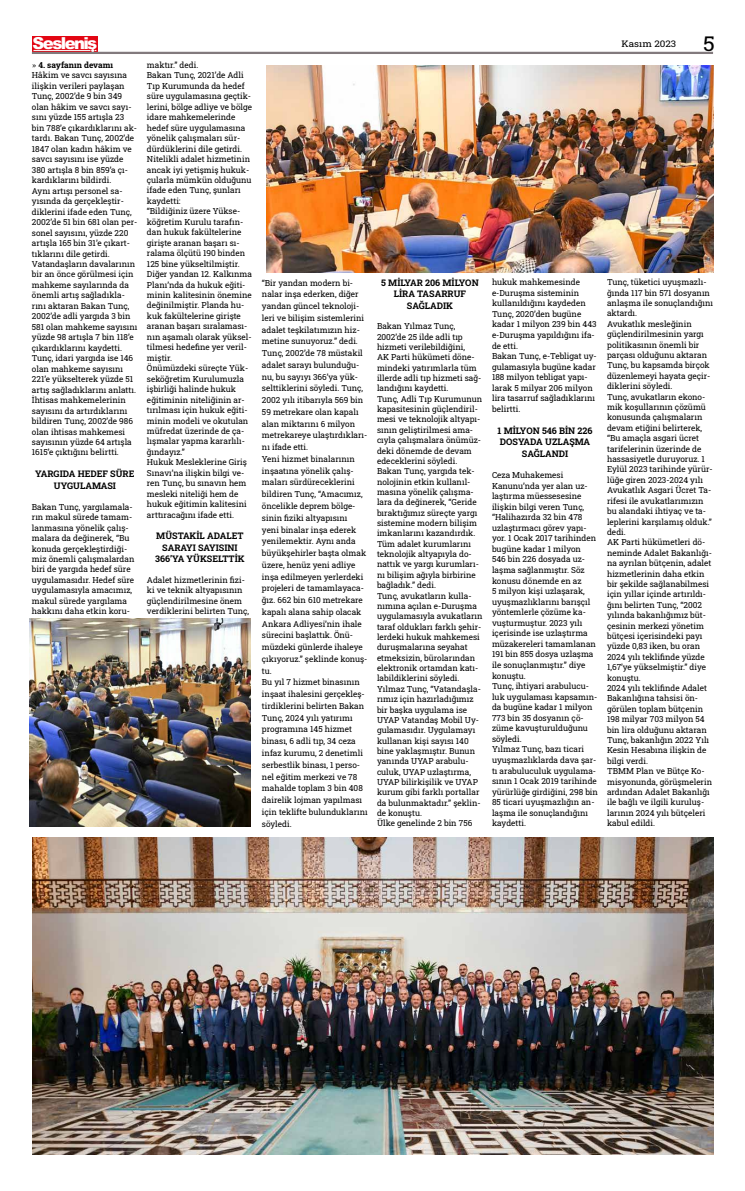
<style>
.page{position:relative;width:745px;height:1191px;background:#fff}
.page>*{position:absolute;margin:0;border:0;box-sizing:border-box;transform-origin:0 0}
.t1{font:20.25px "Roboto Slab";color:#000;scale:1.1 1}
.t2{font:16.58px "Seslenis KALIN";letter-spacing:-.1em;color:#fff}
.t3{font:700 9px/11.3px "Roboto Slab";color:#000;text-align:center}
.t4{font:9px "Roboto Slab";color:#000;scale:1.1 1}
.t5{font:8.25px/10.4px "Roboto Slab";color:#000}
.s1{font-family:"Georgia"}
.s2{font-weight:700}
</style>
<div class="page">
<div style="left:32px;top:36px;width:66px;height:16px;background:#e30613"></div>
<hr style="left:33px;top:50px;width:57px;height:1px;background:#fff">
<svg style="left:91px;top:49px;width:5px;height:3px"></svg>
<hr style="left:32px;top:52px;width:680px;height:2px;background:#827a7d">
<img style="left:32px;top:837px;width:680px;height:317px">
<img style="left:266px;top:65px;width:446px;height:207px">
<img style="left:30px;top:619px;width:221px;height:207px">
<h2 class="t2" style="left:33px;top:31px;width:66px">Seslenis</h2>
<p class="t4" style="left:621px;top:38px;width:51px">Kasım 2023</p>
<h1 class="t1" style="left:702px;top:30px;width:12px">5</h1>
<p class="t5" style="left:32px;top:60px;width:107px"><span class="s1">»</span> <span class="s2">4. sayfanın devamı<br></span>Hâkim ve savcı sayısına ilişkin verileri paylaşan<br>Tunç, 2002’de 9 bin 349 olan hâkim ve savcı sayı&shy;sını yüzde 155 artışla 23 bin 788’e çıkardıklarını ak&shy;tardı. Bakan Tunç, 2002’de<br>1847 olan kadın hâkim ve savcı sayısını ise yüzde<br>380 artışla 8 bin 859’a çı&shy;kardıklarını bildirdi.<br>Aynı artışı personel sa&shy;yısında da gerçekleştir&shy;diklerini ifade eden Tunç,<br>2002’de 51 bin 681 olan per&shy;sonel sayısını, yüzde 220 artışla 165 bin 31’e çıkart&shy;tıklarını dile getirdi.<br>Vatandaşların davalarının bir an önce görülmesi için mahkeme sayılarında da önemli artış sağladıkla&shy;rını aktaran Bakan Tunç,<br>2002’de adli yargıda 3 bin<br>581 olan mahkeme sayısını yüzde 98 artışla 7 bin 118’e çıkardıklarını kaydetti.<br>Tunç, idari yargıda ise 146 olan mahkeme sayısını<br>221’e yükselterek yüzde 51 artış sağladıklarını anlattı.<br>İhtisas mahkemelerinin sayısını da artırdıklarını bildiren Tunç, 2002’de 986 olan ihtisas mahkemesi sayısının yüzde 64 artışla<br>1615’e çıktığını belirtti.</p>
<p class="t3" style="left:35px;top:468px;width:101px">YARGIDA HEDEF SÜRE<br>UYGULAMASI</p>
<p class="t5" style="left:32px;top:501px;width:104px">Bakan Tunç, yargılamala&shy;rın makul sürede tamam&shy;lanmasına yönelik çalış&shy;malara da değinerek, “Bu konuda gerçekleştirdiği&shy;miz önemli çalışmalardan biri de yargıda hedef süre uygulamasıdır. Hedef süre uygulamasıyla amacımız, makul sürede yargılama hakkını daha etkin koru-</p>
<p class="t5" style="left:147px;top:60px;width:107px">maktır.” dedi.<br>Bakan Tunç, 2021’de Adli<br>Tıp Kurumunda da hedef süre uygulamasına geçtik&shy;lerini, bölge adliye ve bölge idare mahkemelerinde hedef süre uygulamasına yönelik çalışmaları sür&shy;dürdüklerini dile getirdi.<br>Nitelikli adalet hizmetinin ancak iyi yetişmiş hukuk&shy;çularla mümkün olduğunu ifade eden Tunç, şunları kaydetti:<br>“Bildiğiniz üzere Yükse&shy;köğretim Kurulu tarafın&shy;dan hukuk fakültelerine girişte aranan başarı sı&shy;ralama ölçütü 190 binden<br>125 bine yükseltilmiştir.<br>Diğer yandan 12. Kalkınma<br>Planı’nda da hukuk eğiti&shy;minin kalitesinin önemine değinilmiştir. Planda hu&shy;kuk fakültelerine girişte aranan başarı sıralaması&shy;nın aşamalı olarak yüksel&shy;tilmesi hedefine yer veril&shy;miştir.<br>Önümüzdeki süreçte Yük&shy;seköğretim Kurulumuzla işbirliği halinde hukuk eğitiminin niteliğinin ar&shy;tırılması için hukuk eğiti&shy;minin modeli ve okutulan müfredat üzerinde de ça&shy;lışmalar yapma kararlılı&shy;ğındayız.”<br>Hukuk Mesleklerine Giriş<br>Sınavı’na ilişkin bilgi ve&shy;ren Tunç, bu sınavın hem mesleki niteliği hem de hukuk eğitimin kalitesini arttıracağını ifade etti.</p>
<p class="t3" style="left:155px;top:530px;width:91px">MÜSTAKİL ADALET<br>SARAYI SAYISINI<br>366’YA YÜKSELTTİK</p>
<p class="t5" style="left:147px;top:574px;width:104px">Adalet hizmetlerinin fizi&shy;ki ve teknik altyapısının güçlendirilmesine önem verdiklerini belirten Tunç,</p>
<p class="t5" style="left:262px;top:276px;width:107px;line-height:11.8px">“Bir yandan modern bi&shy;nalar inşa ederken, diğer yandan güncel teknoloji&shy;leri ve bilişim sistemlerini adalet teşkilatımızın hiz&shy;metine sunuyoruz.” dedi.<br>Tunç, 2002’de 78 müstakil adalet sarayı bulunduğu&shy;nu, bu sayıyı 366’ya yük&shy;selttiklerini söyledi. Tunç,<br>2002 yılı itibarıyla 569 bin<br>59 metrekare olan kapalı alan miktarını 6 milyon metrekareye ulaştırdıkları&shy;nı ifade etti.<br>Yeni hizmet binalarının inşaatına yönelik çalış&shy;maları sürdüreceklerini bildiren Tunç, “Amacımız, öncelikle deprem bölge&shy;sinin fiziki altyapısını<br>yeni binalar inşa ederek yenilemektir. Aynı anda büyükşehirler başta olmak üzere, henüz yeni adliye inşa edilmeyen yerlerdeki projeleri de tamamlayaca&shy;ğız. 662 bin 610 metrekare kapalı alana sahip olacak<br>Ankara Adliyesi’nin ihale sürecini başlattık. Önü&shy;müzdeki günlerde ihaleye çıkıyoruz.” şeklinde konuş&shy;tu.<br>Bu yıl 7 hizmet binasının inşaat ihalesini gerçekleş&shy;tirdiklerini belirten Bakan<br>Tunç, 2024 yılı yatırımı programına 145 hizmet binası, 6 adli tıp, 34 ceza infaz kurumu, 2 denetimli serbestlik binası, 1 perso&shy;nel eğitim merkezi ve 78 mahalde toplam 3 bin 408 dairelik lojman yapılması için teklifte bulunduklarını söyledi.</p>
<p class="t3" style="left:381px;top:277px;width:99px">5 MİLYAR 206 MİLYON<br>LİRA TASARRUF<br>SAĞLADIK</p>
<p class="t5" style="left:606px;top:277px;width:107px">Tunç, tüketici uyuşmazlı&shy;ğında 117 bin 571 dosyanın anlaşma ile sonuçlandığını aktardı.<br>Avukatlık mesleğinin güçlendirilmesinin yargı politikasının önemli bir parçası olduğunu aktaran<br>Tunç, bu kapsamda birçok düzenlemeyi hayata geçir&shy;diklerini söyledi.<br>Tunç, avukatların ekono&shy;mik koşullarının çözümü konusunda çalışmaların devam etiğini belirterek, “Bu amaçla asgari ücret tarifelerinin üzerinde de hassasiyetle duruyoruz. 1<br>Eylül 2023 tarihinde yürür&shy;lüğe giren 2023-2024 yılı<br>Avukatlık Asgari Ücret Ta&shy;rifesi ile avukatlarımızın bu alandaki ihtiyaç ve ta&shy;leplerini karşılamış olduk.” dedi.<br>AK Parti hükümetleri dö&shy;neminde Adalet Bakanlığı&shy;na ayrılan bütçenin, adalet hizmetlerinin daha etkin bir şekilde sağlanabilmesi için yıllar içinde artırıldı&shy;ğını belirten Tunç, “2002 yılında bakanlığımız büt&shy;çesinin merkezi yönetim bütçesi içerisindeki payı yüzde 0,83 iken, bu oran<br>2024 yılı teklifinde yüzde<br>1,67’ye yükselmiştir.” diye konuştu.<br>2024 yılı teklifinde Adalet<br>Bakanlığına tahsisi ön&shy;görülen toplam bütçenin<br>198 milyar 703 milyon 54 bin lira olduğunu aktaran<br>Tunç, bakanlığın 2022 Yılı<br>Kesin Hesabına ilişkin de bilgi verdi.<br>TBMM Plan ve Bütçe Ko&shy;misyonunda, görüşmelerin ardından Adalet Bakanlığı ile bağlı ve ilgili kuruluş&shy;larının 2024 yılı bütçeleri kabul edildi.</p>
<p class="t5" style="left:491px;top:277px;width:106px">hukuk mahkemesinde e-Duruşma sisteminin kullanıldığını kaydeden<br>Tunç, 2020’den bugüne kadar 1 milyon 239 bin 443 e-Duruşma yapıldığını ifa&shy;de etti.<br>Bakan Tunç, e-Tebligat uy&shy;gulamasıyla bugüne kadar<br>188 milyon tebligat yapı&shy;larak 5 milyar 206 milyon lira tasarruf sağladıklarını belirtti.</p>
<p class="t3" style="left:497px;top:425px;width:96px">1 MİLYON 546 BİN 226<br>DOSYADA UZLAŞMA<br>SAĞLANDI</p>
<p class="t5" style="left:491px;top:469px;width:107px">Ceza Muhakemesi<br>Kanunu’nda yer alan uz&shy;laştırma müessesesine ilişkin bilgi veren Tunç, “Halihazırda 32 bin 478 uzlaştırmacı görev yapı&shy;yor. 1 Ocak 2017 tarihinden bugüne kadar 1 milyon<br>546 bin 226 dosyada uz&shy;laşma sağlanmıştır. Söz konusu dönemde en az<br>5 milyon kişi uzlaşarak, uyuşmazlıklarını barışçıl yöntemlerle çözüme ka&shy;vuşturmuştur. 2023 yılı içerisinde ise uzlaştırma müzakereleri tamamlanan<br>191 bin 855 dosya uzlaşma ile sonuçlanmıştır.” diye konuştu.<br>Tunç, ihtiyari arabulucu&shy;luk uygulaması kapsamın&shy;da bugüne kadar 1 milyon<br>773 bin 35 dosyanın çö&shy;züme kavuşturulduğunu söyledi.<br>Yılmaz Tunç, bazı ticari uyuşmazlıklarda dava şar&shy;tı arabuluculuk uygulama&shy;sının 1 Ocak 2019 tarihinde yürürlüğe girdiğini, 298 bin<br>85 ticari uyuşmazlığın an&shy;laşma ile sonuçlandığını kaydetti.</p>
<p class="t5" style="left:377px;top:321px;width:107px">Bakan Yılmaz Tunç,<br>2002’de 25 ilde adli tıp hizmeti verilebildiğini,<br>AK Parti hükümeti döne&shy;mindeki yatırımlarla tüm illerde adli tıp hizmeti sağ&shy;landığını kaydetti.<br>Tunç, Adli Tıp Kurumunun kapasitesinin güçlendiril&shy;mesi ve teknolojik altyapı&shy;sının geliştirilmesi ama&shy;cıyla çalışmalara önümüz&shy;deki dönemde de devam edeceklerini söyledi.<br>Bakan Tunç, yargıda tek&shy;nolojinin etkin kullanıl&shy;masına yönelik çalışma&shy;lara da değinerek, “Geride bıraktığımız süreçte yargı sistemine modern bilişim imkanlarını kazandırdık.<br>Tüm adalet kurumlarını teknolojik altyapıyla do&shy;nattık ve yargı kurumları&shy;nı bilişim ağıyla birbirine bağladık.” dedi.<br>Tunç, avukatların kulla&shy;nımına açılan e-Duruşma uygulamasıyla avukatların taraf oldukları farklı şehir&shy;lerdeki hukuk mahkemesi duruşmalarına seyahat etmeksizin, bürolarından elektronik ortamdan katı&shy;labildiklerini söyledi.<br>Yılmaz Tunç, “Vatandaşla&shy;rımız için hazırladığımız bir başka uygulama ise<br>UYAP Vatandaş Mobil Uy&shy;gulamasıdır. Uygulamayı kullanan kişi sayısı 140 bine yaklaşmıştır. Bunun yanında UYAP arabulu&shy;culuk, UYAP uzlaştırma,<br>UYAP bilirkişilik ve UYAP kurum gibi farklı portallar da bulunmaktadır.” şeklin&shy;de konuştu.<br>Ülke genelinde 2 bin 756</p>
</div>
